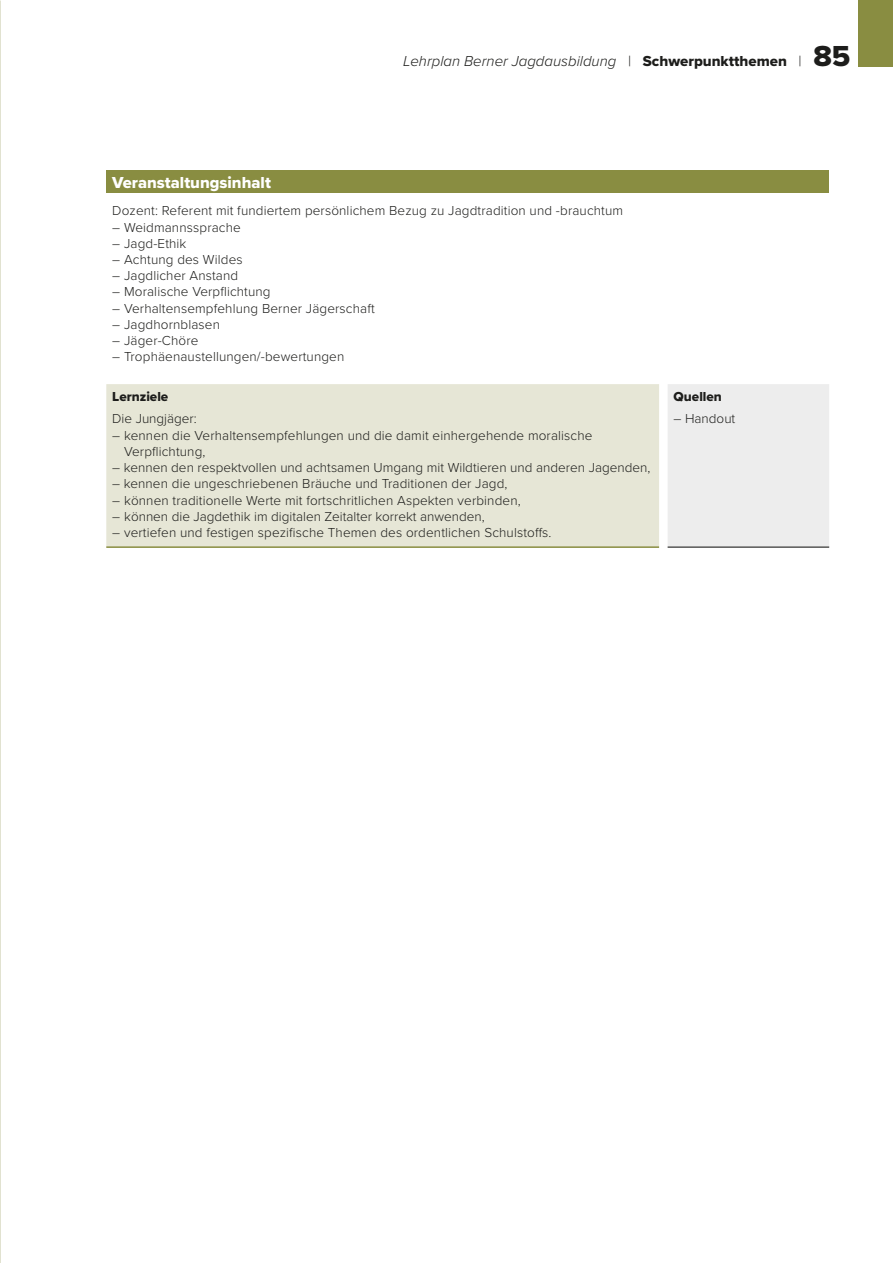
<style>
.page{position:relative;width:893px;height:1263px;background:#fff}
.page>*{position:absolute;margin:0;border:0;box-sizing:border-box;transform-origin:0 0}
.t1{font:16.5px "Proxima Nova Extrabld";color:#fff}
.t2{font:italic 300 15px "Proxima Nova";color:#1d1d1b}
.t3{font:300 13.5px/16.2px "Proxima Nova";letter-spacing:.01em;color:#1d1d1b}
.t4{font:13.5px "Proxima Nova Extrabld";color:#1d1d1b}
.s1{font-style:normal}
.s2{font-family:"Proxima Nova Extrabld";font-weight:400;font-style:normal}
.s3{font-family:"Proxima Nova Extrabld";font-weight:400;font-style:normal;font-size:30px}
</style>
<div class="page">
<div style="left:859px;top:0;width:34px;height:66px;background:#898d41"></div>
<div style="left:106px;top:170px;width:723px;height:23px;background:#898d41"></div>
<div style="left:106px;top:384px;width:553px;height:162px;background:#e6e6d6"></div>
<div style="left:659px;top:384px;width:170px;height:164px;background:#ededed"></div>
<hr style="left:106px;top:546px;width:553px;height:2px;background:#898d41">
<hr style="left:668px;top:546px;width:161px;height:2px;background:#575756">
<p class="t2" style="left:403px;top:50px;width:449px">Lehrplan Berner Jagdausbildung <span class="s1">|</span> <span class="s2">Schwerpunktthemen</span> <span class="s1">|</span> <span class="s3">85</span></p>
<p class="t1" style="left:112px;top:170px;width:160px">Veranstaltungsinhalt</p>
<p class="t3" style="left:112px;top:202px;width:512px">Dozent: Referent mit fundiertem persönlichem Bezug zu Jagdtradition und -brauchtum</p>
<p class="t3" style="left:112px;top:218px;width:130px">– Weidmannssprache</p>
<p class="t3" style="left:112px;top:234px;width:76px">– Jagd-Ethik</p>
<p class="t3" style="left:112px;top:251px;width:132px">– Achtung des Wildes</p>
<p class="t3" style="left:112px;top:267px;width:127px">– Jagdlicher Anstand</p>
<p class="t3" style="left:112px;top:283px;width:160px">– Moralische Verpflichtung</p>
<p class="t3" style="left:112px;top:299px;width:264px">– Verhaltensempfehlung Berner Jägerschaft</p>
<p class="t3" style="left:112px;top:315px;width:109px">– Jagdhornblasen</p>
<p class="t3" style="left:112px;top:332px;width:88px">– Jäger-Chöre</p>
<p class="t3" style="left:112px;top:348px;width:234px">– Trophäenaustellungen/-bewertungen</p>
<p class="t4" style="left:112px;top:386px;width:58px">Lernziele</p>
<p class="t4" style="left:674px;top:386px;width:50px">Quellen</p>
<p class="t3" style="left:112px;top:410px;width:86px">Die Jungjäger:</p>
<p class="t3" style="left:124px;top:426px;width:470px;text-indent:-12px">– kennen die Verhaltensempfehlungen und die damit einhergehende moralische<br>Verpflichtung,</p>
<p class="t3" style="left:112px;top:459px;width:540px">– kennen den respektvollen und achtsamen Umgang mit Wildtieren und anderen Jagenden,</p>
<p class="t3" style="left:112px;top:475px;width:397px">– kennen die ungeschriebenen Bräuche und Traditionen der Jagd,</p>
<p class="t3" style="left:112px;top:491px;width:410px">– können traditionelle Werte mit fortschritlichen Aspekten verbinden,</p>
<p class="t3" style="left:112px;top:507px;width:374px">– können die Jagdethik im digitalen Zeitalter korrekt anwenden,</p>
<p class="t3" style="left:112px;top:524px;width:441px">– vertiefen und festigen spezifische Themen des ordentlichen Schulstoffs.</p>
<p class="t3" style="left:674px;top:410px;width:63px">– Handout</p>
</div>
